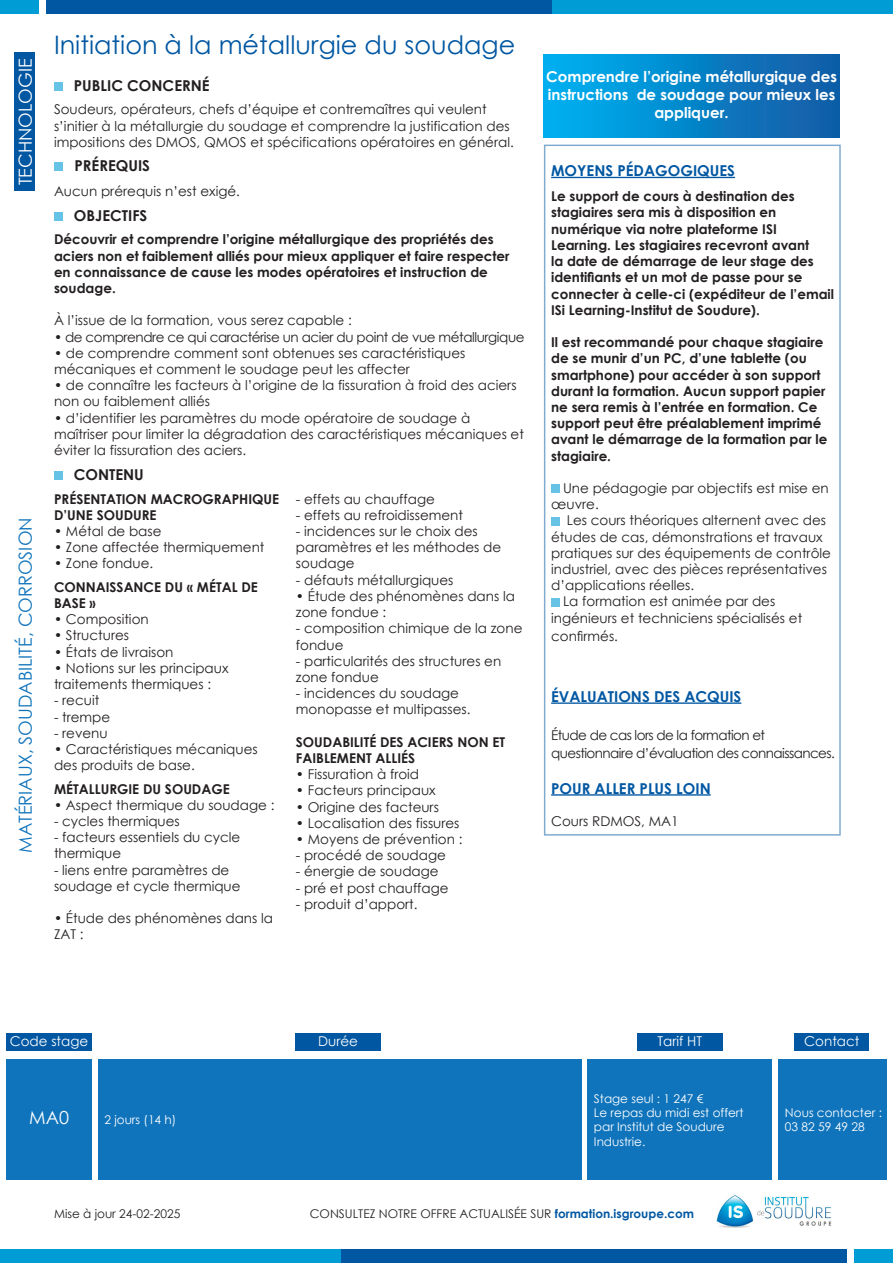
<style>
.page{position:relative;width:893px;height:1263px;background:#fff}
.page>*{position:absolute;margin:0;border:0;box-sizing:border-box;transform-origin:0 0}
.t1{font:25.5px "Century Gothic";color:#0157a2}
.t2{font:18px "Century Gothic";color:#1074bc}
.t3{font:18px "Century Gothic";color:#fff}
.t4{font:700 15px/18px "Century Gothic";color:#fff;text-align:center}
.t5{font:700 15px "Century Gothic";color:#0157a2}
.t6{font:700 15px "Century Gothic";color:#231f20}
.t7{font:13.5px/16.2px "Century Gothic";color:#231f20}
.t8{font:700 13.5px/16.2px "Century Gothic";color:#231f20}
.t9{font:13.5px/18px "Century Gothic";letter-spacing:-.04em;color:#231f20}
.t10{font:13.5px "Century Gothic";letter-spacing:-.03em;color:#231f20}
.t11{font:13.5px "Century Gothic";color:#fff}
.t12{font:12px/14.4px "Century Gothic";color:#fff}
.t13{font:12px "Century Gothic";color:#231f20}
.s1{font-weight:700;color:#0157a2}
</style>
<div class="page">
<img style="left:717px;top:1195px;width:115px;height:33px">
<div style="left:54px;top:82px;width:8px;height:8px;background:#66c3e6"></div>
<div style="left:54px;top:163px;width:8px;height:8px;background:#66c3e6"></div>
<div style="left:54px;top:212px;width:8px;height:8px;background:#66c3e6"></div>
<div style="left:0;top:0;width:39px;height:14px;background:#009cd6"></div>
<div style="left:46px;top:0;width:507px;height:13px;background:#0157a2"></div>
<div style="left:553px;top:0;width:340px;height:13px;background:#009cd6"></div>
<div style="left:854px;top:1249px;width:39px;height:14px;background:#009cd6"></div>
<div style="left:340px;top:1249px;width:507px;height:14px;background:#0157a2"></div>
<div style="left:0;top:1249px;width:340px;height:14px;background:#009cd6"></div>
<div style="left:544px;top:54px;width:295px;height:83px;background:linear-gradient(to right,#00b2f2,#1358a3)"></div>
<div style="left:54px;top:471px;width:8px;height:8px;background:#66c3e6"></div>
<div style="left:15px;top:53px;width:20px;height:138px;background:#0157a2"></div>
<hr style="left:551px;top:177px;width:184px;height:1px;background:#0157a2">
<hr style="left:551px;top:702px;width:190px;height:2px;background:#0157a2">
<hr style="left:551px;top:794px;width:160px;height:2px;background:#0157a2">
<div style="left:551px;top:485px;width:8px;height:8px;background:#66c3e6"></div>
<div style="left:551px;top:517px;width:8px;height:8px;background:#66c3e6"></div>
<div style="left:551px;top:598px;width:8px;height:8px;background:#66c3e6"></div>
<div style="left:6px;top:1033px;width:86px;height:17px;background:#0157a2"></div>
<div style="left:794px;top:1033px;width:75px;height:17px;background:#0157a2"></div>
<div style="left:637px;top:1033px;width:86px;height:17px;background:#0157a2"></div>
<div style="left:295px;top:1033px;width:86px;height:17px;background:#0157a2"></div>
<div style="left:6px;top:1059px;width:86px;height:121px;background:#1074bc"></div>
<div style="left:98px;top:1059px;width:483px;height:121px;background:#1074bc"></div>
<div style="left:588px;top:1059px;width:184px;height:121px;background:#1074bc"></div>
<div style="left:779px;top:1059px;width:108px;height:121px;background:#1074bc"></div>
<p class="t3" style="left:13px;top:185px;width:128px;rotate:-90deg">TECHNOLOGIE</p>
<p class="t2" style="left:13px;top:853px;width:337px;rotate:-90deg">MATÉRIAUX, SOUDABILITÉ, CORROSION</p>
<p class="t1" style="left:54px;top:27px;width:463px">Initiation à la métallurgie du soudage</p>
<p class="t6" style="left:74px;top:74px;width:137px">PUBLIC CONCERNÉ</p>
<p class="t7" style="left:54px;top:101px;width:461px">Soudeurs, opérateurs, chefs d’équipe et contremaîtres qui veulent s’initier à la métallurgie du soudage et comprendre la justification des impositions des DMOS, QMOS et spécifications opératoires en général.</p>
<p class="t7" style="left:54px;top:182px;width:187px">Aucun prérequis n’est exigé.</p>
<p class="t8" style="left:54px;top:231px;width:457px">Découvrir et comprendre l’origine métallurgique des propriétés des aciers non et faiblement alliés pour mieux appliquer et faire respecter en connaissance de cause les modes opératoires et instruction de soudage.</p>
<p class="t7" style="left:54px;top:312px;width:299px">À l’issue de la formation, vous serez capable :</p>
<p class="t10" style="left:54px;top:327px;width:472px">• de comprendre ce qui caractérise un acier du point de vue métallurgique</p>
<p class="t7" style="left:54px;top:345px;width:413px">• de comprendre comment sont obtenues ses caractéristiques mécaniques et comment le soudage peut les affecter</p>
<p class="t7" style="left:54px;top:377px;width:464px">• de connaître les facteurs à l’origine de la fissuration à froid des aciers non ou faiblement alliés</p>
<p class="t7" style="left:54px;top:409px;width:471px">• d’identifier les paramètres du mode opératoire de soudage à maîtriser pour limiter la dégradation des caractéristiques mécaniques et éviter la fissuration des aciers.</p>
<p class="t6" style="left:74px;top:463px;width:71px">CONTENU</p>
<p class="t6" style="left:74px;top:155px;width:77px">PRÉREQUIS</p>
<p class="t6" style="left:74px;top:204px;width:75px">OBJECTIFS</p>
<p class="t8" style="left:54px;top:490px;width:227px">PRÉSENTATION MACROGRAPHIQUE<br>D’UNE SOUDURE</p>
<p class="t7" style="left:54px;top:523px;width:109px">• Métal de base</p>
<p class="t7" style="left:54px;top:539px;width:212px">• Zone affectée thermiquement</p>
<p class="t7" style="left:54px;top:555px;width:101px">• Zone fondue.</p>
<p class="t8" style="left:54px;top:578px;width:205px">CONNAISSANCE DU « MÉTAL DE<br>BASE »</p>
<p class="t7" style="left:54px;top:611px;width:96px">• Composition</p>
<p class="t7" style="left:54px;top:627px;width:77px">• Structures</p>
<p class="t7" style="left:54px;top:643px;width:121px">• États de livraison</p>
<p class="t7" style="left:54px;top:660px;width:176px">• Notions sur les principaux traitements thermiques :</p>
<p class="t7" style="left:54px;top:692px;width:47px">- recuit</p>
<p class="t7" style="left:54px;top:708px;width:58px">- trempe</p>
<p class="t7" style="left:54px;top:724px;width:55px">- revenu</p>
<p class="t7" style="left:54px;top:741px;width:205px">• Caractéristiques mécaniques des produits de base.</p>
<p class="t8" style="left:54px;top:780px;width:177px">MÉTALLURGIE DU SOUDAGE</p>
<p class="t7" style="left:54px;top:796px;width:222px">• Aspect thermique du soudage :</p>
<p class="t7" style="left:54px;top:813px;width:127px">- cycles thermiques</p>
<p class="t7" style="left:54px;top:829px;width:188px">- facteurs essentiels du cycle thermique</p>
<p class="t7" style="left:54px;top:861px;width:188px">- liens entre paramètres de soudage et cycle thermique</p>
<p class="t7" style="left:54px;top:910px;width:221px">• Étude des phénomènes dans la<br>ZAT :</p>
<p class="t7" style="left:296px;top:490px;width:140px">- effets au chauffage</p>
<p class="t7" style="left:296px;top:507px;width:169px">- effets au refroidissement</p>
<p class="t7" style="left:296px;top:523px;width:207px">- incidences sur le choix des paramètres et les méthodes de soudage</p>
<p class="t7" style="left:296px;top:571px;width:159px">- défauts métallurgiques</p>
<p class="t7" style="left:296px;top:588px;width:221px">• Étude des phénomènes dans la zone fondue :</p>
<p class="t7" style="left:296px;top:620px;width:228px">- composition chimique de la zone fondue</p>
<p class="t7" style="left:296px;top:652px;width:207px">- particularités des structures en zone fondue</p>
<p class="t7" style="left:296px;top:685px;width:176px">- incidences du soudage monopasse et multipasses.</p>
<p class="t8" style="left:296px;top:733px;width:211px">SOUDABILITÉ DES ACIERS NON ET</p>
<p class="t8" style="left:296px;top:749px;width:121px">FAIBLEMENT ALLIÉS</p>
<p class="t7" style="left:296px;top:766px;width:125px">• Fissuration à froid</p>
<p class="t7" style="left:296px;top:782px;width:141px">• Facteurs principaux</p>
<p class="t7" style="left:296px;top:798px;width:145px">• Origine des facteurs</p>
<p class="t7" style="left:296px;top:814px;width:165px">• Localisation des fissures</p>
<p class="t7" style="left:296px;top:831px;width:168px">• Moyens de prévention :</p>
<p class="t7" style="left:296px;top:847px;width:151px">- procédé de soudage</p>
<p class="t7" style="left:296px;top:863px;width:144px">- énergie de soudage</p>
<p class="t7" style="left:296px;top:879px;width:154px">- pré et post chauffage</p>
<p class="t7" style="left:296px;top:895px;width:123px">- produit d’apport.</p>
<p class="t4" style="left:546px;top:67px;width:292px">Comprendre l’origine métallurgique des instructions de soudage pour mieux les appliquer.</p>
<p class="t5" style="left:551px;top:159px;width:185px">MOYENS PÉDAGOGIQUES</p>
<p class="t8" style="left:551px;top:188px;width:284px">Le support de cours à destination des stagiaires sera mis à disposition en numérique via notre plateforme ISI Learning. Les stagiaires recevront avant<br>la date de démarrage de leur stage des identifiants et un mot de passe pour se connecter à celle-ci (expéditeur de l’email ISi Learning-Institut de Soudure).</p>
<p class="t8" style="left:551px;top:333px;width:278px">Il est recommandé pour chaque stagiaire de se munir d’un PC, d’une tablette (ou smartphone) pour accéder à son support durant la formation. Aucun support papier ne sera remis à l’entrée en formation. Ce support peut être préalablement imprimé avant le démarrage de la formation par le stagiaire.</p>
<p class="t7" style="left:563px;top:480px;width:267px">Une pédagogie par objectifs est mise en</p>
<p class="t7" style="left:551px;top:496px;width:49px">œuvre.</p>
<p class="t7" style="left:567px;top:512px;width:261px">Les cours théoriques alternent avec des</p>
<p class="t7" style="left:551px;top:528px;width:273px">études de cas, démonstrations et travaux</p>
<p class="t7" style="left:551px;top:544px;width:281px">pratiques sur des équipements de contrôle</p>
<p class="t7" style="left:551px;top:561px;width:277px">industriel, avec des pièces représentatives</p>
<p class="t7" style="left:551px;top:577px;width:145px">d’applications réelles.</p>
<p class="t7" style="left:551px;top:593px;width:253px;text-indent:12px">La formation est animée par des ingénieurs et techniciens spécialisés et</p>
<p class="t7" style="left:551px;top:627px;width:68px">confirmés.</p>
<p class="t5" style="left:551px;top:685px;width:192px">ÉVALUATIONS DES ACQUIS</p>
<p class="t9" style="left:551px;top:725px;width:285px">Étude de cas lors de la formation et questionnaire d’évaluation des connaissances.</p>
<p class="t5" style="left:551px;top:777px;width:161px">POUR ALLER PLUS LOIN</p>
<p class="t7" style="left:551px;top:813px;width:129px">Cours RDMOS, MA1</p>
<p class="t11" style="left:10px;top:1032px;width:80px">Code stage</p>
<p class="t11" style="left:318px;top:1032px;width:41px">Durée</p>
<p class="t11" style="left:657px;top:1032px;width:46px">Tarif HT</p>
<p class="t11" style="left:804px;top:1032px;width:57px">Contact</p>
<p class="t3" style="left:29px;top:1104px;width:41px">MA0</p>
<p class="t12" style="left:104px;top:1112px;width:73px">2 jours (14 h)</p>
<p class="t13" style="left:54px;top:1205px;width:128px">Mise à jour 24-02-2025</p>
<p class="t12" style="left:594px;top:1091px;width:111px">Stage seul : 1 247 €</p>
<p class="t12" style="left:594px;top:1105px;width:151px">Le repas du midi est offert par Institut de Soudure<br>Industrie.</p>
<p class="t12" style="left:785px;top:1105px;width:99px">Nous contacter :</p>
<p class="t12" style="left:785px;top:1120px;width:81px">03 82 59 49 28</p>
<p class="t13" style="left:310px;top:1205px;width:386px">CONSULTEZ NOTRE OFFRE ACTUALISÉE SUR <span class="s1">formation.isgroupe.com</span></p>
</div>
